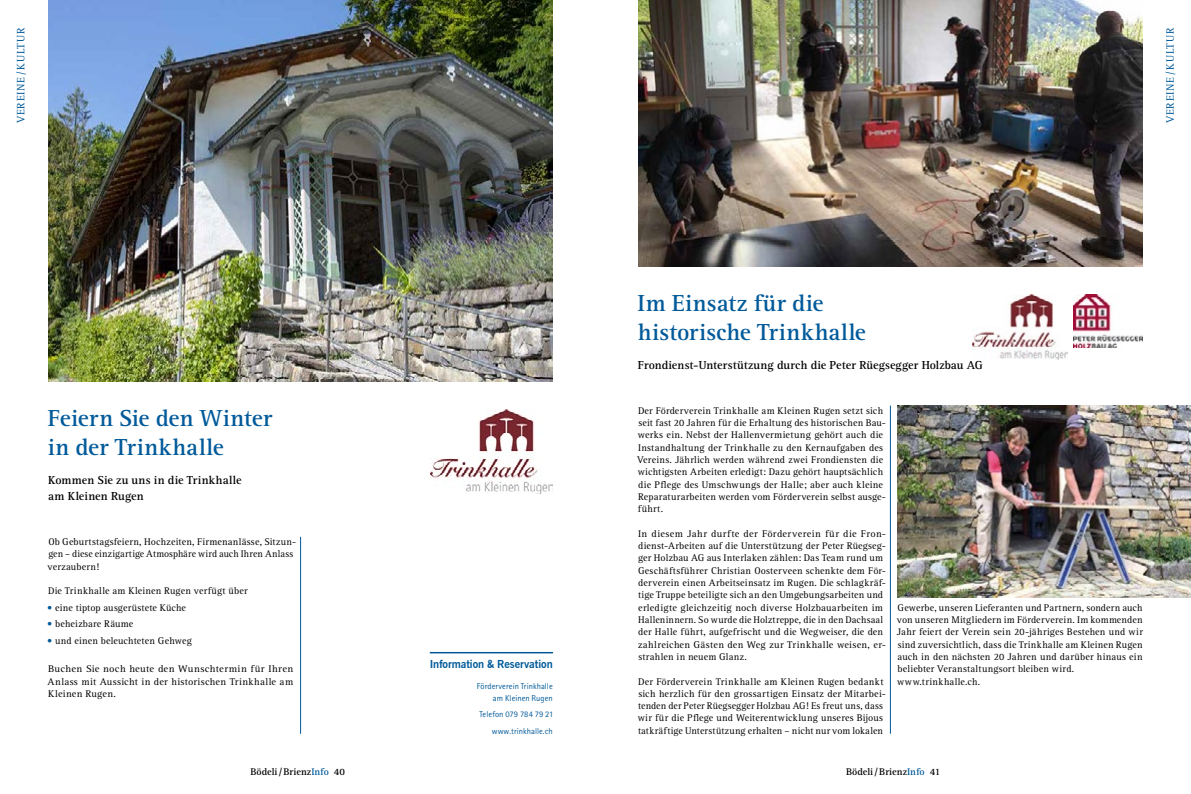
<style>
.page{position:relative;width:1191px;height:794px;background:#fff}
.page>*{position:absolute;margin:0;border:0;box-sizing:border-box;transform-origin:0 0}
.t1{font:700 24px/28.7px "Rotis Serif";letter-spacing:.01em;color:#005a9a}
.t2{font:700 12px/16.4px "Rotis Serif";letter-spacing:.005em;color:#000}
.t3{font:11px "Rotis Serif";letter-spacing:.065em;color:#005a9a}
.t4{font:700 11px "News Gothic BT";letter-spacing:-.005em;color:#005a9a}
.t5{font:10px/12.3px "Rotis Serif";letter-spacing:.02em;color:#000}
.t6{font:10px/12.3px "Rotis Serif";letter-spacing:.02em;color:#000;text-align:justify;scale:1.06 1}
.t7{font:700 10px "Rotis Serif";color:#000}
.t8{font:8.5px/12.3px "Rotis Sans Serif";letter-spacing:.005em;color:#005a9a;text-align:right}
.s1{color:#005a9a}
</style>
<div class="page">
<hr style="left:430px;top:652px;width:123px;height:1px;background:#005a9a">
<img style="left:48px;top:0;width:505px;height:381px">
<hr style="left:300px;top:537px;width:1px;height:197px;background:#005a9a">
<img style="left:430px;top:410px;width:123px;height:84px">
<img style="left:638px;top:0;width:504px;height:266px">
<hr style="left:890px;top:405px;width:1px;height:328px;background:#005a9a">
<img style="left:1073px;top:295px;width:69px;height:52px">
<img style="left:897px;top:405px;width:294px;height:192px">
<img style="left:973px;top:295px;width:94px;height:65px">
<p class="t3" style="left:14px;top:123px;width:97px;rotate:-90deg">VEREINE/KULTUR</p>
<h1 class="t1" style="left:48px;top:404px;width:226px">Feiern Sie den Winter in der Trinkhalle</h1>
<p class="t2" style="left:48px;top:472px;width:195px">Kommen Sie zu uns in die Trinkhalle am Kleinen Rugen</p>
<p class="t5" style="left:48px;top:536px;width:250px">Ob Geburtstagsfeiern, Hochzeiten, Firmenanlässe, Sitzun&shy;gen – diese einzigartige Atmosphäre wird auch Ihren Anlass verzaubern!</p>
<p class="t5" style="left:48px;top:585px;width:201px">Die Trinkhalle am Kleinen Rugen verfügt über</p>
<p class="t5" style="left:47px;top:601px;width:140px"><span class="s1">•</span> eine tiptop ausgerüstete Küche</p>
<p class="t5" style="left:47px;top:618px;width:88px"><span class="s1">•</span> beheizbare Räume</p>
<p class="t5" style="left:47px;top:634px;width:146px"><span class="s1">•</span> und einen beleuchteten Gehweg</p>
<p class="t6" style="left:48px;top:663px;width:233px">Buchen Sie noch heute den Wunschtermin für Ihren Anlass mit Aussicht in der historischen Trinkhalle am Kleinen Rugen.</p>
<p class="t7" style="left:250px;top:765px;width:96px">Bödeli/Brienz<span class="s1">Info</span> 40</p>
<p class="t4" style="left:430px;top:657px;width:124px">Information &amp; Reservation</p>
<p class="t8" style="left:477px;top:679px;width:78px">Förderverein Trinkhalle am Kleinen Rugen</p>
<p class="t8" style="left:479px;top:706px;width:76px;line-height:16.4px">Telefon 079 784 79 21 www.trinkhalle.ch</p>
<p class="t3" style="left:1164px;top:123px;width:97px;rotate:-90deg">VEREINE/KULTUR</p>
<h1 class="t1" style="left:637px;top:289px;width:230px">Im Einsatz für die historische Trinkhalle</h1>
<p class="t2" style="left:638px;top:357px;width:346px">Frondienst-Unterstützung durch die Peter Rüegsegger Holzbau AG</p>
<p class="t5" style="left:637px;top:404px;width:250px">Der Förderverein Trinkhalle am Kleinen Rugen setzt sich seit fast 20 Jahren für die Erhaltung des historischen Bau&shy;werks ein. Nebst der Hallenvermietung gehört auch die Instandhaltung der Trinkhalle zu den Kernaufgaben des Vereins. Jährlich werden während zwei Frondiensten die wichtigsten Arbeiten erledigt: Dazu gehört hauptsächlich die Pflege des Umschwungs der Halle; aber auch kleine Reparaturarbeiten werden vom Förderverein selbst ausge&shy;führt.</p>
<p class="t5" style="left:638px;top:527px;width:250px">In diesem Jahr durfte der Förderverein für die Fron&shy;dienst-Arbeiten auf die Unterstützung der Peter Rüegseg&shy;ger Holzbau AG aus Interlaken zählen: Das Team rund um Geschäftsführer Christian Oosterveen schenkte dem För&shy;derverein einen Arbeitseinsatz im Rugen. Die schlagkräf&shy;tige Truppe beteiligte sich an den Umgebungsarbeiten und erledigte gleichzeitig noch diverse Holzbauarbeiten im Halleninnern. So wurde die Holztreppe, die in den Dachsaal der Halle führt, aufgefrischt und die Wegweiser, die den zahlreichen Gästen den Weg zur Trinkhalle weisen, er&shy;strahlen in neuem Glanz.</p>
<p class="t5" style="left:637px;top:675px;width:250px">Der Förderverein Trinkhalle am Kleinen Rugen bedankt sich herzlich für den grossartigen Einsatz der Mitarbei&shy;tenden der Peter Rüegsegger Holzbau AG! Es freut uns, dass wir für die Pflege und Weiterentwicklung unseres Bijous tatkräftige Unterstützung erhalten – nicht nur vom lokalen</p>
<p class="t5" style="left:897px;top:601px;width:248px">Gewerbe, unseren Lieferanten und Partnern, sondern auch von unseren Mitgliedern im Förderverein. Im kommenden Jahr feiert der Verein sein 20-jähriges Bestehen und wir sind zuversichtlich, dass die Trinkhalle am Kleinen Rugen auch in den nächsten 20 Jahren und darüber hinaus ein beliebter Veranstaltungsort bleiben wird. www.trinkhalle.ch.</p>
<p class="t7" style="left:846px;top:765px;width:96px">Bödeli/Brienz<span class="s1">Info</span> 41</p>
</div>
